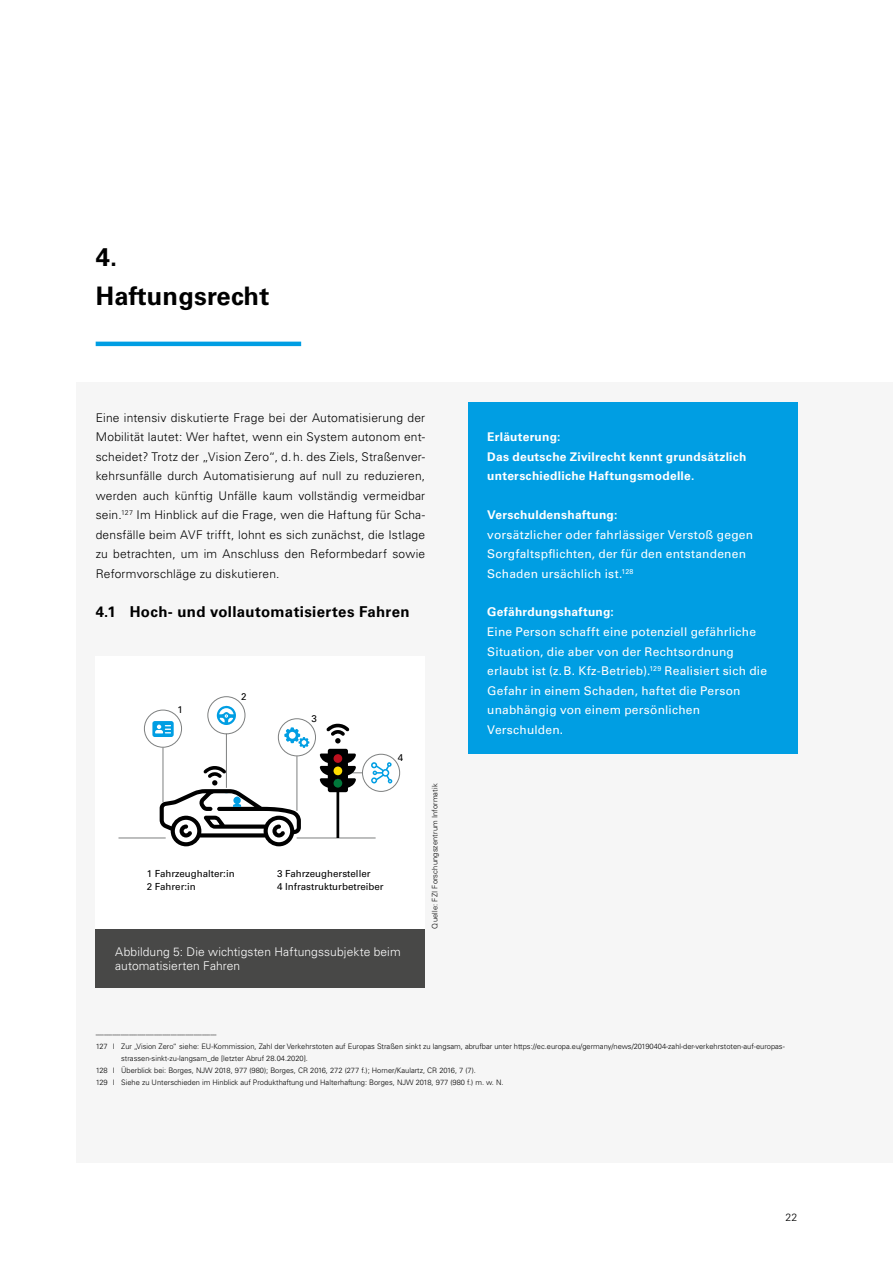
<style>
.page{position:relative;width:893px;height:1263px;background:#fff}
.page>*{position:absolute;margin:0;border:0;box-sizing:border-box;transform-origin:0 0}
.Headline_Kapitel{font:700 25.5px/39px "Univers LT";letter-spacing:.01em;color:#000}
.Headline_zweite_Eben{font:700 15px "Univers LT";letter-spacing:.02em;color:#000}
.Fließtext{font:300 12px/19.5px "Univers LT";letter-spacing:.02em;color:#000;text-align:justify}
.Fließtext-2{font:12px/19.5px "Univers LT";letter-spacing:.015em;color:#fff}
.Fließtext-3{font:700 12px/19.5px "Univers LT";letter-spacing:.025em;color:#fff}
.Bildbezeichnung{font:300 12px/14.4px "Univers LT";letter-spacing:.01em;color:#fff}
.t1{font:300 10.5px "Univers LT";color:#000}
.t2{font:9.75px/13.5px "Univers LT";color:#000}
.Fußnoten{font:300 7.5px "Univers LT";color:#000}
.Quellen{font:300 7.5px "Univers LT";letter-spacing:.02em;color:#000}
</style>
<div class="page">
<div style="left:76px;top:383px;width:817px;height:780px;background:#f6f6f6"></div>
<hr style="left:96px;top:342px;width:205px;height:4px;background:#009ee3">
<div style="left:96px;top:929px;width:329px;height:58px;background:#484847"></div>
<div style="left:96px;top:656px;width:329px;height:272px;background:#fff"></div>
<hr style="left:118px;top:838px;width:48px;height:1px;background:#7d7f7f">
<svg style="left:144px;top:696px;width:256px;height:150px"></svg>
<div style="left:468px;top:402px;width:329px;height:351px;background:#009ee3"></div>
<h1 class="Headline_Kapitel" style="left:96px;top:238px;width:175px">4.<br>Haftungsrecht</h1>
<p class="Fließtext" style="left:96px;top:408px;width:331px">Eine intensiv diskutierte Frage bei der Automatisierung der Mobilität lautet: Wer haftet, wenn ein System autonom ent&shy;scheidet? Trotz der „Vision Zero“, d. h. des Ziels, Straßenver&shy;kehrsunfälle durch Automatisierung auf null zu reduzieren, werden auch künftig Unfälle kaum vollständig vermeidbar sein.<sup>127</sup> Im Hinblick auf die Frage, wen die Haftung für Scha&shy;densfälle beim AVF trifft, lohnt es sich zunächst, die Istlage zu betrachten, um im Anschluss den Reformbedarf sowie Reformvorschläge zu diskutieren.</p>
<h2 class="Headline_zweite_Eben" style="left:96px;top:603px;width:315px">4.1 Hoch- und vollautomatisiertes Fahren</h2>
<p class="t2" style="left:177px;top:703px;width:7px">1</p>
<p class="t2" style="left:241px;top:690px;width:7px">2</p>
<p class="t2" style="left:312px;top:712px;width:7px">3</p>
<p class="t2" style="left:398px;top:750px;width:7px">4</p>
<p class="t2" style="left:147px;top:867px;width:89px">1 Fahrzeughalter:in<br>2 Fahrer:in</p>
<p class="t2" style="left:277px;top:867px;width:108px">3 Fahrzeughersteller<br>4 Infrastrukturbetreiber</p>
<p class="Bildbezeichnung" style="left:115px;top:944px;width:287px">Abbildung 5: Die wichtigsten Haftungssubjekte beim automatisierten Fahren</p>
<p class="Quellen" style="left:430px;top:928px;width:146px;rotate:-90deg">Quelle: FZI Forschungszentrum Informatik</p>
<p class="Fließtext-3" style="left:487px;top:427px;width:261px">Erläuterung:<br>Das deutsche Zivilrecht kennt grundsätzlich unterschiedliche Haftungsmodelle.</p>
<p class="Fließtext-3" style="left:487px;top:505px;width:132px">Verschuldenshaftung:</p>
<p class="Fließtext-2" style="left:487px;top:525px;width:267px">vorsätzlicher oder fahrlässiger Verstoß gegen<br>Sorgfaltspflichten, der für den entstandenen</p>
<p class="Fließtext-2" style="left:487px;top:564px;width:148px">Schaden ursächlich ist.<sup>128</sup></p>
<p class="Fließtext-3" style="left:487px;top:602px;width:128px">Gefährdungshaftung:</p>
<p class="Fließtext-2" style="left:487px;top:622px;width:281px">Eine Person schafft eine potenziell gefährliche Situation, die aber von der Rechtsordnung erlaubt ist (z.B. Kfz-Betrieb).<sup>129</sup> Realisiert sich die Gefahr in einem Schaden, haftet die Person unabhängig von einem persönlichen Verschulden.</p>
<p class="Fußnoten" style="left:96px;top:1030px;width:122px">----------------------------------------------------------</p>
<p class="Fußnoten" style="left:96px;top:1042px;width:691px">127 I Zur „Vision Zero“ siehe: EU-Kommission, Zahl der Verkehrstoten auf Europas Straßen sinkt zu langsam, abrufbar unter https://ec.europa.eu/germany/news/20190404-zahl-der-verkehrstoten-auf-europas-</p>
<p class="Fußnoten" style="left:121px;top:1054px;width:188px">strassen-sinkt-zu-langsam_de [letzter Abruf 28.04.2020].</p>
<p class="Fußnoten" style="left:96px;top:1066px;width:382px">128 I Überblick bei: Borges, NJW 2018, 977 (980); Borges, CR 2016, 272 (277 f.); Horner/Kaulartz, CR 2016, 7 (7).</p>
<p class="Fußnoten" style="left:96px;top:1078px;width:409px">129 I Siehe zu Unterschieden im Hinblick auf Produkthaftung und Halterhaftung: Borges, NJW 2018, 977 (980 f.) m. w. N.</p>
<h3 class="t1" style="left:785px;top:1211px;width:13px">22</h3>
</div>
